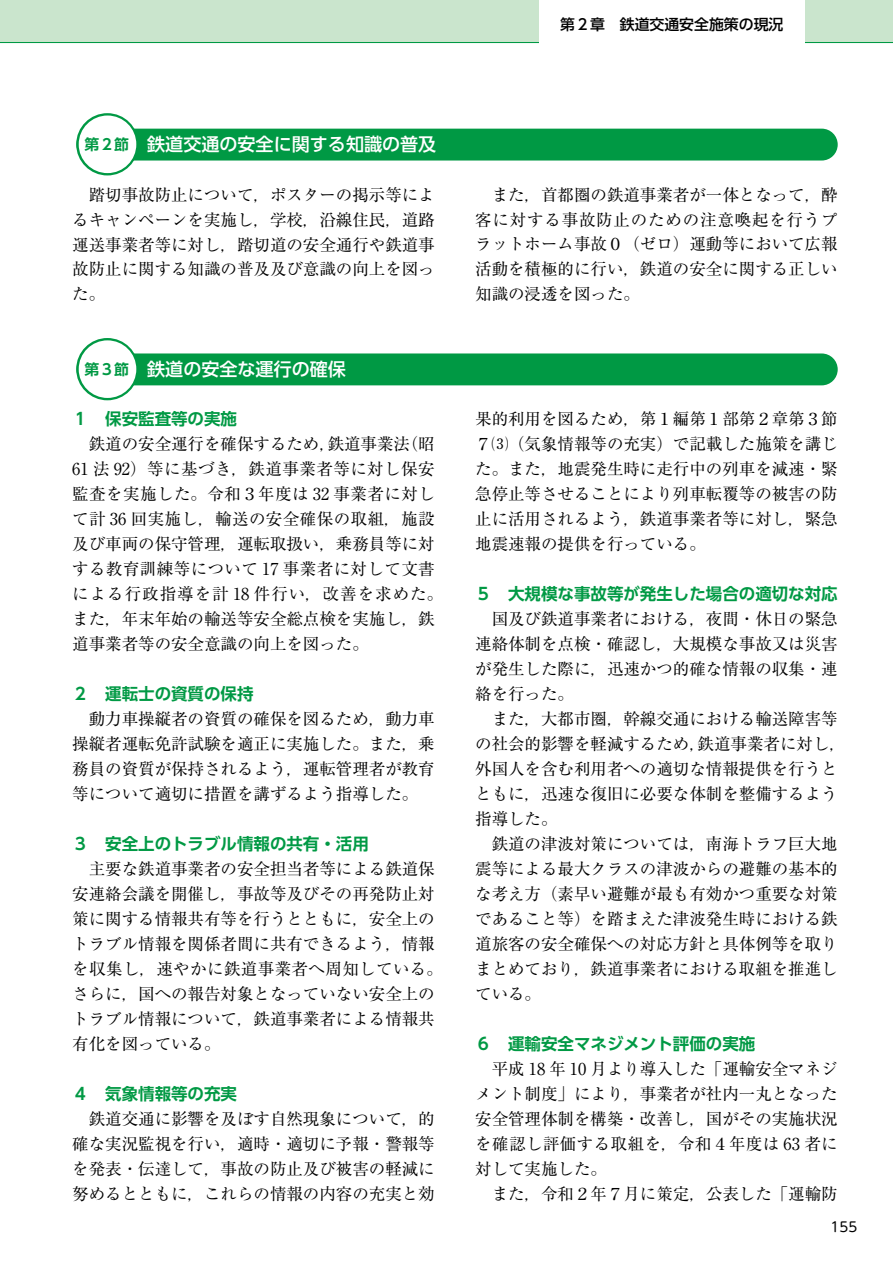
<style>
.page{position:relative;width:893px;height:1263px;background:#fff}
.page>*{position:absolute;margin:0;border:0;box-sizing:border-box;transform-origin:0 0}
.t1{font:500 18px "UD Shin Go Pr 6 N";color:#fff}
.t2{font:16.5px/25px "Ryumin Pr 6 N";color:#000;text-align:justify}
.t3{font:16.5px/25px "Ryumin Pr 6 N";letter-spacing:.025em;color:#000}
.t4{font:700 16.5px "UD Shin Go Pr 6 N De";color:#094}
.t5{font:500 14.85px "UD Shin Go Pr 6 N";color:#000}
.t6{font:13.5px "UD Shin M Go Pr 6 N";color:#000}
.s1{font-size:70.2px;color:#094}
.s2{font-family:"UD Shin Go Pr 6 N De";font-weight:700;font-size:14.85px;color:#094}
</style>
<div class="page">
<div style="left:0;top:0;width:893px;height:43px;background:#cae5cd"></div>
<hr style="left:0;top:42px;width:893px;height:1px;background:#094">
<div style="left:77px;top:129px;width:761px;height:32px;background:#094;border-radius:16px"></div>
<div style="left:77px;top:353px;width:761px;height:32px;background:#094;border-radius:16px"></div>
<div style="left:539px;top:0;width:266px;height:45px;background:#fff"></div>
<p class="t5" style="left:560px;top:12px;width:225px">第２章　鉄道交通安全施策の現況</p>
<p class="t1" style="left:72px;top:130px;width:366px"><span class="s1">●</span><span class="s2">第２節</span>　鉄道交通の安全に関する知識の普及</p>
<p class="t2" style="left:72px;top:181px;width:364px;text-indent:16px">踏切事故防止について，ポスターの掲示等によるキャンペーンを実施し，学校，沿線住民，道路運送事業者等に対し，踏切道の安全通行や鉄道事故防止に関する知識の普及及び意識の向上を図った。</p>
<p class="t2" style="left:475px;top:181px;width:364px;text-indent:16px">また，首都圏の鉄道事業者が一体となって，酔客に対する事故防止のための注意喚起を行うプラットホーム事故０（ゼロ）運動等において広報活動を積極的に行い，鉄道の安全に関する正しい知識の浸透を図った。</p>
<p class="t1" style="left:72px;top:355px;width:275px"><span class="s1">●</span><span class="s2">第３節</span>　鉄道の安全な運行の確保</p>
<p class="t4" style="left:72px;top:406px;width:166px">１　保安監査等の実施</p>
<p class="t3" style="left:72px;top:431px;width:372px;text-indent:16px">鉄道の安全運行を確保するため，鉄道事業法（昭<br>61 法 92）等に基づき，鉄道事業者等に対し保安監査を実施した。令和３年度は 32 事業者に対して計 36 回実施し，輸送の安全確保の取組，施設及び車両の保守管理，運転取扱い，乗務員等に対する教育訓練等について 17 事業者に対して文書による行政指導を計 18 件行い，改善を求めた。また，年末年始の輸送等安全総点検を実施し，鉄道事業者等の安全意識の向上を図った。</p>
<p class="t4" style="left:72px;top:680px;width:183px">２　運転士の資質の保持</p>
<p class="t2" style="left:72px;top:706px;width:364px;text-indent:16px">動力車操縦者の資質の確保を図るため，動力車操縦者運転免許試験を適正に実施した。また，乗務員の資質が保持されるよう，運転管理者が教育等について適切に措置を講ずるよう指導した。</p>
<p class="t4" style="left:72px;top:830px;width:298px">３　安全上のトラブル情報の共有・活用</p>
<p class="t2" style="left:72px;top:855px;width:372px;text-align:left;text-indent:16px">主要な鉄道事業者の安全担当者等による鉄道保安連絡会議を開催し，事故等及びその再発防止対策に関する情報共有等を行うとともに，安全上のトラブル情報を関係者間に共有できるよう，情報を収集し，速やかに鉄道事業者へ周知している。さらに，国への報告対象となっていない安全上のトラブル情報について，鉄道事業者による情報共有化を図っている。</p>
<p class="t4" style="left:72px;top:1080px;width:166px">４　気象情報等の充実</p>
<p class="t2" style="left:72px;top:1105px;width:364px;text-indent:16px">鉄道交通に影響を及ぼす自然現象について，的確な実況監視を行い，適時・適切に予報・警報等を発表・伝達して，事故の防止及び被害の軽減に努めるとともに，これらの情報の内容の充実と効</p>
<p class="t2" style="left:475px;top:406px;width:364px">果的利用を図るため，第１編第１部第２章第３節７⑶（気象情報等の充実）で記載した施策を講じた。また，地震発生時に走行中の列車を減速・緊急停止等させることにより列車転覆等の被害の防止に活用されるよう，鉄道事業者等に対し，緊急地震速報の提供を行っている。</p>
<p class="t4" style="left:475px;top:580px;width:364px">５　大規模な事故等が発生した場合の適切な対応</p>
<p class="t2" style="left:475px;top:606px;width:364px;text-indent:16px">国及び鉄道事業者における，夜間・休日の緊急連絡体制を点検・確認し，大規模な事故又は災害が発生した際に，迅速かつ的確な情報の収集・連絡を行った。</p>
<p class="t2" style="left:475px;top:705px;width:372px;text-align:left;text-indent:16px">また，大都市圏，幹線交通における輸送障害等の社会的影響を軽減するため，鉄道事業者に対し，外国人を含む利用者への適切な情報提供を行うとともに，迅速な復旧に必要な体制を整備するよう指導した。</p>
<p class="t2" style="left:475px;top:830px;width:364px;text-indent:16px">鉄道の津波対策については，南海トラフ巨大地震等による最大クラスの津波からの避難の基本的な考え方（素早い避難が最も有効かつ重要な対策であること等）を踏まえた津波発生時における鉄道旅客の安全確保への対応方針と具体例等を取りまとめており，鉄道事業者における取組を推進している。</p>
<p class="t4" style="left:475px;top:1030px;width:282px">６　運輸安全マネジメント評価の実施</p>
<p class="t2" style="left:475px;top:1055px;width:364px;text-indent:16px">平成 18 年 10 月より導入した「運輸安全マネジメント制度」により，事業者が社内一丸となった安全管理体制を構築・改善し，国がその実施状況を確認し評価する取組を，令和４年度は 63 者に対して実施した。</p>
<p class="t2" style="left:492px;top:1180px;width:348px">また，令和２年７月に策定，公表した「運輸防</p>
<p class="t6" style="left:831px;top:1216px;width:28px">155</p>
</div>
